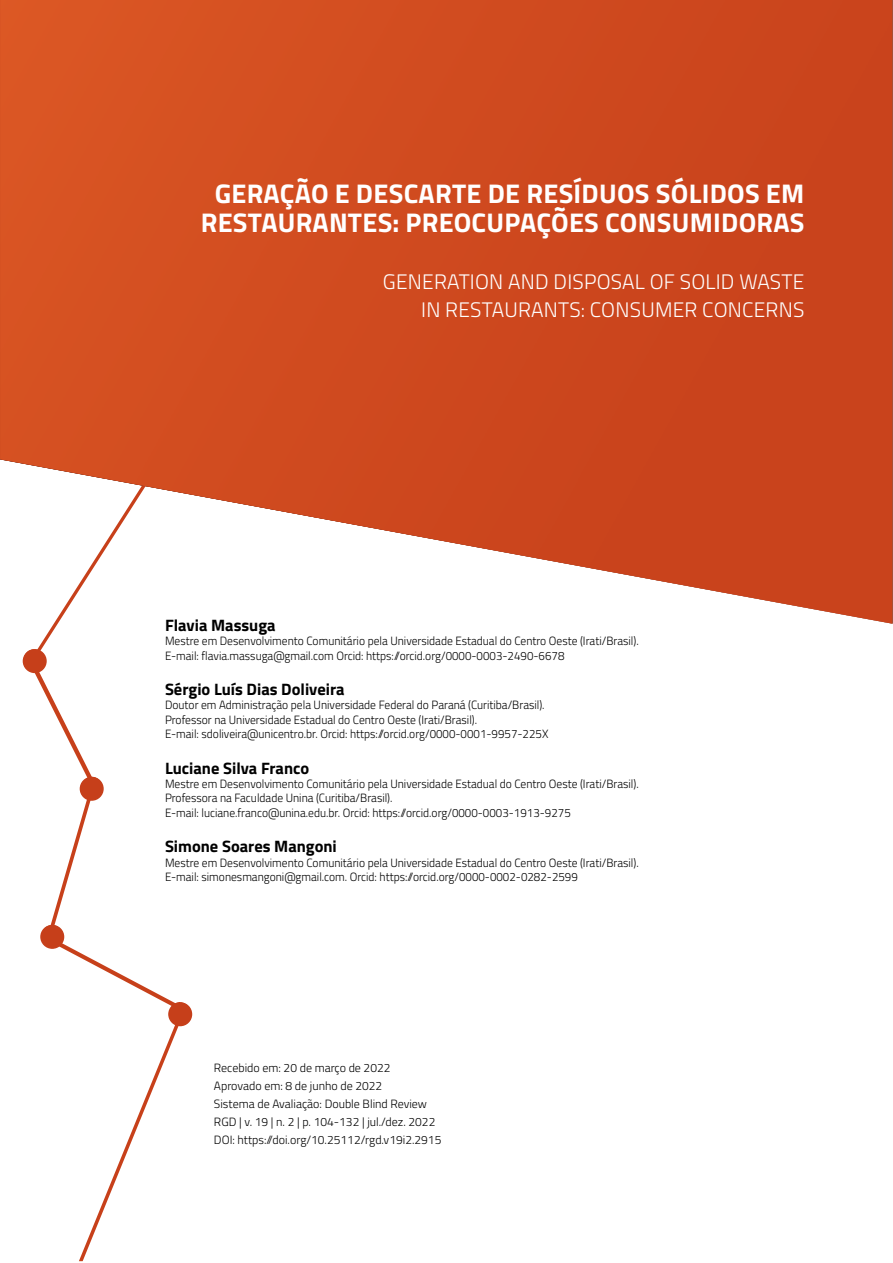
<style>
.page{position:relative;width:893px;height:1263px;background:#fff}
.page>*{position:absolute;margin:0;border:0;box-sizing:border-box;transform-origin:0 0}
.t1{font:700 27px/28.5px "Titillium Web";letter-spacing:.01em;color:#fff;text-align:center}
.t2{font:300 21px/28.5px "Titillium Web";letter-spacing:.01em;color:#fff;text-align:right}
.t3{font:700 16.5px "Titillium Web";color:#000}
.t4{font:300 12px/14.4px "Titillium Web";color:#000;scale:.96 1}
.t5{font:300 12px/18px "Titillium Web";color:#000}
</style>
<div class="page">
<svg style="left:30px;top:624px;width:163px;height:637px"></svg>
<img style="left:81px;top:777px;width:21px;height:21px">
<img style="left:42px;top:925px;width:21px;height:21px">
<img style="left:169px;top:1002px;width:21px;height:21px">
<img style="left:24px;top:649px;width:21px;height:21px">
<div style="left:579px;top:0;width:313px;height:624px;background:#ca441c"></div>
<div style="left:316px;top:0;width:263px;height:566px;background:#cf491f"></div>
<div style="left:0;top:0;width:316px;height:518px;background:#d55022"></div>
<div style="left:23px;top:650px;width:23px;height:22px;background:#c63f1a;border-radius:50%"></div>
<div style="left:23px;top:649px;width:24px;height:24px;border:2px solid #c63f1a;border-radius:50%"></div>
<div style="left:80px;top:777px;width:23px;height:23px;background:#c63f1a;border-radius:50%"></div>
<div style="left:80px;top:777px;width:24px;height:24px;border:2px solid #c63f1a;border-radius:50%"></div>
<div style="left:41px;top:925px;width:23px;height:23px;background:#c63f1a;border-radius:50%"></div>
<div style="left:40px;top:925px;width:24px;height:24px;border:2px solid #c63f1a;border-radius:50%"></div>
<div style="left:169px;top:1003px;width:22px;height:22px;background:#c63f1a;border-radius:50%"></div>
<div style="left:168px;top:1002px;width:24px;height:24px;border:2px solid #c63f1a;border-radius:50%"></div>
<p class="t1" style="left:201px;top:178px;width:605px">GERAÇÃO E DESCARTE DE RESÍDUOS SÓLIDOS EM<br>RESTAURANTES: PREOCUPAÇÕES CONSUMIDORAS</p>
<p class="t2" style="left:383px;top:266px;width:423px">GENERATION AND DISPOSAL OF SOLID WASTE<br>IN RESTAURANTS: CONSUMER CONCERNS</p>
<p class="t3" style="left:165px;top:612px;width:112px">Flavia Massuga</p>
<p class="t4" style="left:165px;top:633px;width:495px">Mestre em Desenvolvimento Comunitário pela Universidade Estadual do Centro Oeste (Irati/Brasil).</p>
<p class="t4" style="left:165px;top:648px;width:418px">E-mail: flavia.massuga@gmail.com Orcid: https://orcid.org/0000-0003-2490-6678</p>
<p class="t3" style="left:165px;top:677px;width:181px">Sérgio Luís Dias Doliveira</p>
<p class="t4" style="left:165px;top:697px;width:397px">Doutor em Administração pela Universidade Federal do Paraná (Curitiba/Brasil).</p>
<p class="t4" style="left:165px;top:712px;width:327px">Professor na Universidade Estadual do Centro Oeste (Irati/Brasil).</p>
<p class="t4" style="left:165px;top:726px;width:401px">E-mail: sdoliveira@unicentro.br. Orcid: https://orcid.org/0000-0001-9957-225X</p>
<p class="t3" style="left:165px;top:755px;width:146px">Luciane Silva Franco</p>
<p class="t4" style="left:165px;top:776px;width:495px">Mestre em Desenvolvimento Comunitário pela Universidade Estadual do Centro Oeste (Irati/Brasil).<br>Professora na Faculdade Unina (Curitiba/Brasil).</p>
<p class="t4" style="left:165px;top:805px;width:424px">E-mail: luciane.franco@unina.edu.br. Orcid: https://orcid.org/0000-0003-1913-9275</p>
<p class="t3" style="left:165px;top:834px;width:173px">Simone Soares Mangoni</p>
<p class="t4" style="left:165px;top:855px;width:495px">Mestre em Desenvolvimento Comunitário pela Universidade Estadual do Centro Oeste (Irati/Brasil).</p>
<p class="t4" style="left:165px;top:869px;width:432px">E-mail: simonesmangoni@gmail.com. Orcid: https://orcid.org/0000-0002-0282-2599</p>
<p class="t5" style="left:214px;top:1058px;width:178px">Recebido em: 20 de março de 2022</p>
<p class="t5" style="left:214px;top:1076px;width:170px">Aprovado em: 8 de junho de 2022</p>
<p class="t5" style="left:214px;top:1094px;width:223px">Sistema de Avaliação: Double Blind Review<br>RGD | v. 19 | n. 2 | p. 104-132 | jul./dez. 2022</p>
<p class="t5" style="left:214px;top:1130px;width:229px">DOI: https://doi.org/10.25112/rgd.v19i2.2915</p>
</div>
